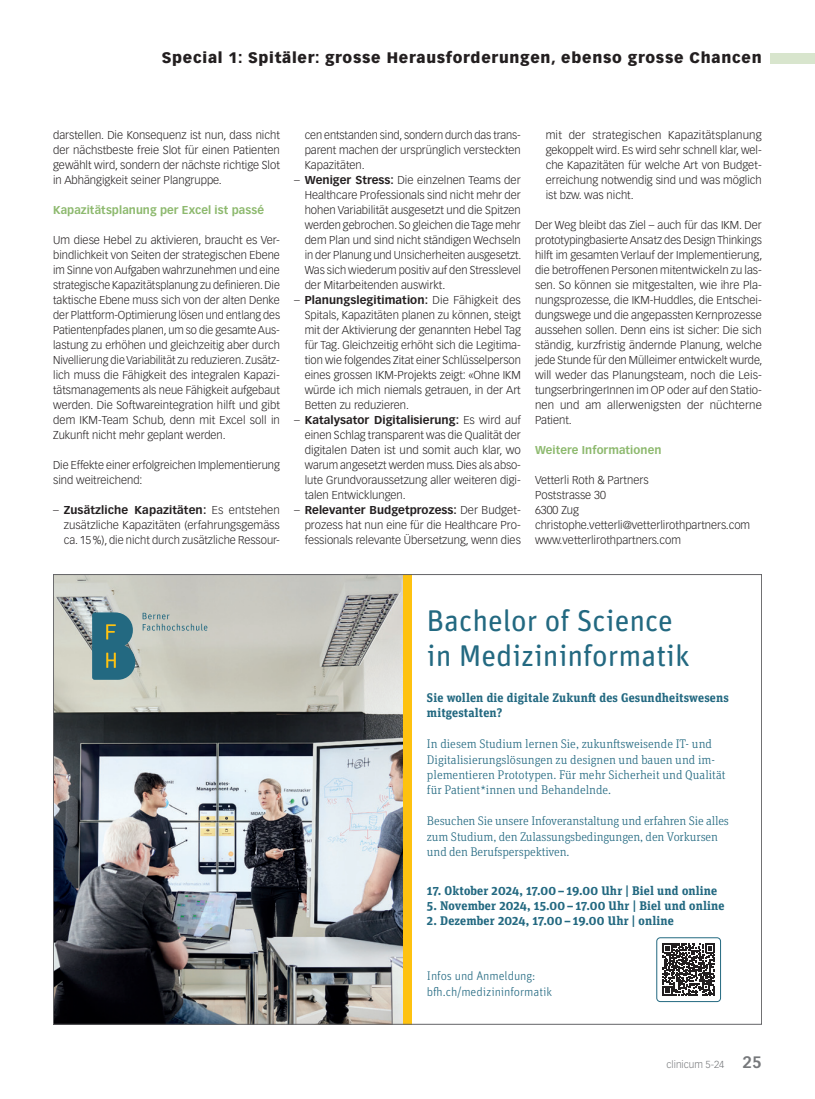
<style>
.page{position:relative;width:815px;height:1099px;background:#fff}
.page>*{position:absolute;margin:0;border:0;box-sizing:border-box;transform-origin:0 0}
.t1{font:30px/35.4px "Unit Rounded Pro";color:#236981}
.t2{font:900 15px "Vectora LT Std";letter-spacing:.05em;color:#231f20}
.t3{font:300 12.5px/15.4px "Unit Slab Pro";color:#236981}
.t4{font:700 12.5px/15.4px "Unit Slab Pro";letter-spacing:.01em;color:#236981}
.t5{font:300 12.5px/16px "Unit Rounded Pro";letter-spacing:-.005em;color:#236981}
.Lauftext{font:300 11.25px/15px "Vectora LT Std";color:#231f20;text-align:justify}
.ZT_Special{font:700 11.25px "Vectora LT Std";letter-spacing:.005em;color:#8db96e}
.t6{font:300 10px "Vectora LT Std";color:#76787b}
.s1{font-weight:700}
.s2{font-weight:700;font-size:16.25px}
</style>
<div class="page">
<div style="left:770px;top:53px;width:45px;height:10px;background:#d8e5cd"></div>
<img style="left:55px;top:576px;width:348px;height:446px">
<svg style="left:92px;top:612px;width:43px;height:67px;background:#3d7682"></svg>
<svg style="left:143px;top:612px;width:64px;height:18px"></svg>
<div style="left:403px;top:574px;width:9px;height:450px;background:#fec210"></div>
<svg style="left:662px;top:943px;width:53px;height:52px"></svg>
<div style="left:657px;top:937px;width:64px;height:64px;border:1px solid #236981;border-radius:4px"></div>
<h2 class="t2" style="left:162px;top:49px;width:602px">Special 1: Spitäler: grosse Herausforderungen, ebenso grosse Chancen</h2>
<p class="Lauftext" style="left:53px;top:128px;width:228px">darstellen. Die Konsequenz ist nun, dass nicht der nächstbeste freie Slot für einen Patienten gewählt wird, sondern der nächste richtige Slot in Abhängigkeit seiner Plangruppe.</p>
<p class="ZT_Special" style="left:53px;top:203px;width:212px">Kapazitätsplanung per Excel ist passé</p>
<p class="Lauftext" style="left:53px;top:233px;width:228px">Um diese Hebel zu aktivieren, braucht es Ver&shy;bindlichkeit von Seiten der strategischen Ebene im Sinne von Aufgaben wahrzunehmen und eine strategische Kapazitätsplanung zu definieren. Die taktische Ebene muss sich von der alten Denke der Plattform-Optimierung lösen und entlang des Patientenpfades planen, um so die gesamte Aus&shy;lastung zu erhöhen und gleichzeitig aber durch Nivellierung die Variabilität zu reduzieren. Zusätz&shy;lich muss die Fähigkeit des integralen Kapazi&shy;tätsmanagements als neue Fähigkeit aufgebaut werden. Die Softwareintegration hilft und gibt dem IKM-Team Schub, denn mit Excel soll in Zukunft nicht mehr geplant werden.</p>
<p class="Lauftext" style="left:53px;top:458px;width:228px">Die Effekte einer erfolgreichen Implementierung sind weitreichend:</p>
<p class="Lauftext" style="left:64px;top:503px;width:218px;text-indent:-11px">– <span class="s1">Zusätzliche Kapazitäten:</span> Es entstehen zusätzliche Kapazitäten (erfahrungsgemäss ca. 15%), die nicht durch zusätzliche Ressour-</p>
<p class="Lauftext" style="left:305px;top:128px;width:218px">cen entstanden sind, sondern durch das trans&shy;parent machen der ursprünglich versteckten Kapazitäten.</p>
<p class="Lauftext" style="left:305px;top:173px;width:218px;text-indent:-11px">– <span class="s1">Weniger Stress:</span> Die einzelnen Teams der Healthcare Professionals sind nicht mehr der hohen Variabilität ausgesetzt und die Spitzen werden gebrochen. So gleichen die Tage mehr dem Plan und sind nicht ständigen Wechseln in der Planung und Unsicherheiten ausgesetzt.<br>Was sich wiederum positiv auf den Stresslevel der Mitarbeitenden auswirkt.</p>
<p class="Lauftext" style="left:305px;top:293px;width:218px;text-indent:-11px">– <span class="s1">Planungslegitimation:</span> Die Fähigkeit des Spitals, Kapazitäten planen zu können, steigt mit der Aktivierung der genannten Hebel Tag für Tag. Gleichzeitig erhöht sich die Legitima&shy;tion wie folgendes Zitat einer Schlüsselperson eines grossen IKM-Projekts zeigt: «Ohne IKM würde ich mich niemals getrauen, in der Art Betten zu reduzieren.</p>
<p class="Lauftext" style="left:305px;top:413px;width:218px;text-indent:-11px">– <span class="s1">Katalysator Digitalisierung:</span> Es wird auf einen Schlag transparent was die Qualität der digitalen Daten ist und somit auch klar, wo warum angesetzt werden muss. Dies als abso&shy;lute Grundvoraussetzung aller weiteren digi&shy;talen Entwicklungen.</p>
<p class="Lauftext" style="left:305px;top:503px;width:218px;text-indent:-11px">– <span class="s1">Relevanter Budgetprozess:</span> Der Budget&shy;prozess hat nun eine für die Healthcare Pro&shy;fessionals relevante Übersetzung, wenn dies</p>
<p class="Lauftext" style="left:546px;top:128px;width:218px">mit der strategischen Kapazitätsplanung gekoppelt wird. Es wird sehr schnell klar, wel&shy;che Kapazitäten für welche Art von Budget&shy;erreichung notwendig sind und was möglich ist bzw. was nicht.</p>
<p class="Lauftext" style="left:535px;top:218px;width:229px">Der Weg bleibt das Ziel – auch für das IKM. Der prototypingbasierte Ansatz des Design Thinkings hilft im gesamten Verlauf der Implementierung, die betroffenen Personen mitentwickeln zu las&shy;sen. So können sie mitgestalten, wie ihre Pla&shy;nungsprozesse, die IKM-Huddles, die Entschei&shy;dungswege und die angepassten Kernprozesse aussehen sollen. Denn eins ist sicher: Die sich ständig, kurzfristig ändernde Planung, welche jede Stunde für den Mülleimer entwickelt wurde, will weder das Planungsteam, noch die Leis&shy;tungserbringerInnen im OP oder auf den Statio&shy;nen und am allerwenigsten der nüchterne Patient.</p>
<p class="ZT_Special" style="left:535px;top:443px;width:128px">Weitere Informationen</p>
<p class="Lauftext" style="left:535px;top:473px;width:115px">Vetterli Roth &amp; Partners</p>
<p class="Lauftext" style="left:535px;top:488px;width:72px">Poststrasse 30</p>
<p class="Lauftext" style="left:535px;top:503px;width:45px">6300 Zug</p>
<p class="Lauftext" style="left:535px;top:518px;width:217px">christophe.vetterli@vetterlirothpartners.com</p>
<p class="Lauftext" style="left:535px;top:533px;width:147px">www.vetterlirothpartners.com</p>
<p class="t1" style="left:427px;top:601px;width:264px">Bachelor of Science in Medizininformatik</p>
<p class="t4" style="left:427px;top:689px;width:303px">Sie wollen die digitale Zukunft des Gesundheitswesens mitgestalten?</p>
<p class="t3" style="left:427px;top:735px;width:300px">In diesem Studium lernen Sie, zukunftsweisende IT- und Digitalisierungslösungen zu designen und bauen und im&shy;plementieren Prototypen. Für mehr Sicherheit und Qualität für Patient*innen und Behandelnde.</p>
<p class="t3" style="left:427px;top:812px;width:303px">Besuchen Sie unsere Infoveranstaltung und erfahren Sie alles zum Studium, den Zulassungsbedingungen, den Vorkursen und den Berufsperspektiven.</p>
<p class="t4" style="left:427px;top:881px;width:292px">17. Oktober 2024, 17.00– 19.00 Uhr | Biel und online</p>
<p class="t4" style="left:427px;top:896px;width:299px">5. November 2024, 15.00– 17.00 Uhr | Biel und online</p>
<p class="t4" style="left:427px;top:911px;width:248px">2. Dezember 2024, 17.00– 19.00 Uhr | online</p>
<p class="t5" style="left:427px;top:967px;width:127px">Infos und Anmeldung: bfh.ch/medizininformatik</p>
<p class="t6" style="left:667px;top:1058px;width:97px">clinicum 5-24 <span class="s2">25</span></p>
</div>
